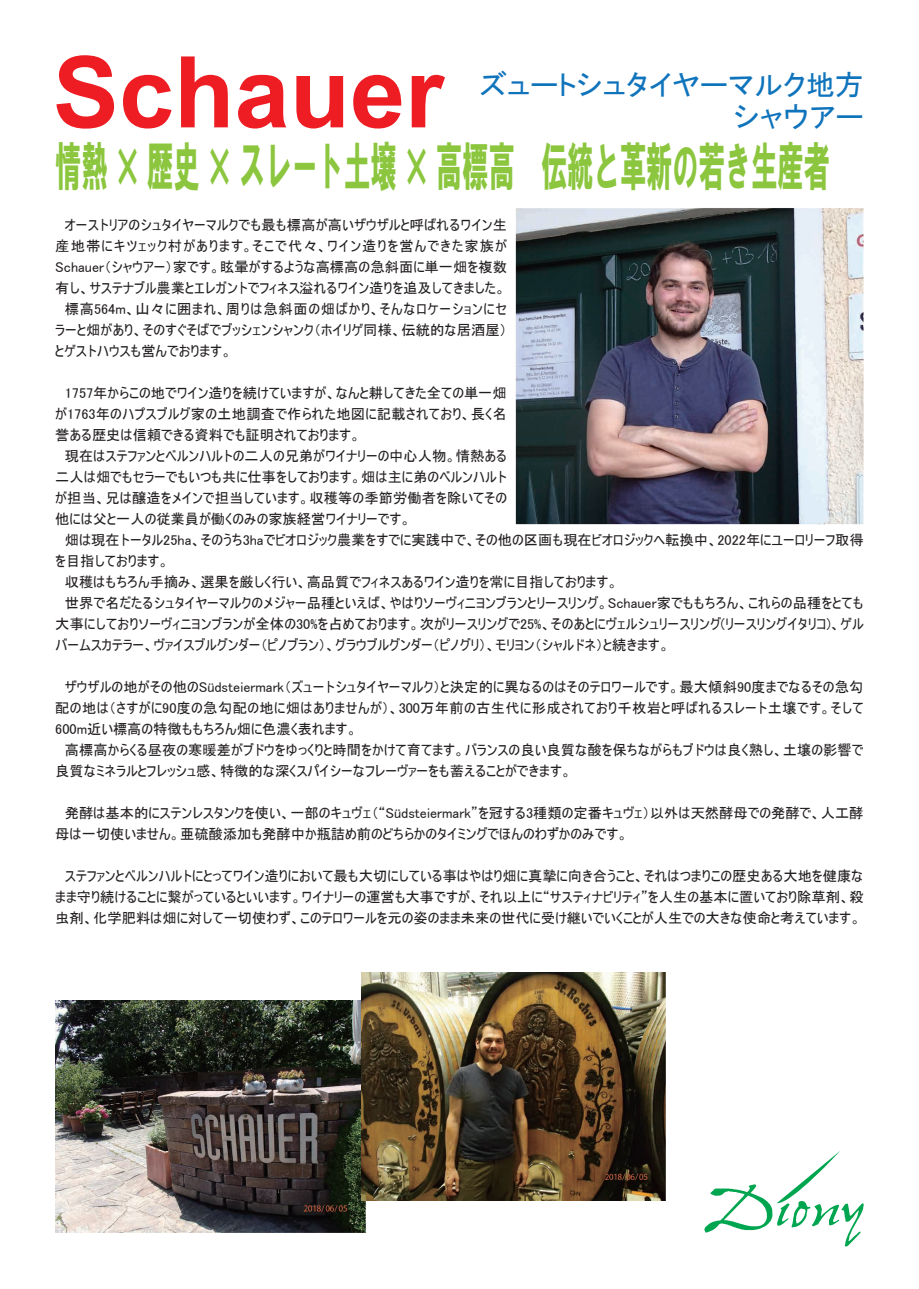
<style>
.page{position:relative;width:919px;height:1289px;background:#fff}
.page>*{position:absolute;margin:0;border:0;box-sizing:border-box;transform-origin:0 0}
.t1{font:700 99px "Arial";color:#ee1d23}
.t2{font:52.5px "HG Soei Kakugothic UB";color:#8bc63e;scale:.5 1}
.t3{font:28.8px/32.8px "JK P Gothic";color:#1074bc;text-align:right}
.t4{font:14.25px/21px "MS UI Gothic";color:#231f20}
</style>
<div class="page">
<svg style="left:704px;top:1151px;width:160px;height:95px"></svg>
<img style="left:515px;top:208px;width:349px;height:317px">
<img style="left:55px;top:1000px;width:310px;height:232px">
<img style="left:362px;top:972px;width:303px;height:228px">
<h1 class="t1" style="left:53px;top:23px;width:392px">Schauer</h1>
<h3 class="t3" style="left:479px;top:68px;width:386px">ズュートシュタイヤーマルク地方シャウアー</h3>
<h2 class="t2" style="left:55px;top:140px;width:1550px">情熱 × 歴史 × スレート土壌 × 高標高　伝統と革新の若き生産者</h2>
<p class="t4" style="left:55px;top:214px;width:453px;text-align:justify">　オーストリアのシュタイヤーマルクでも最も標高が高いザウザルと呼ばれるワイン生産地帯にキツェック村があります。そこで代々、ワイン造りを営んできた家族がSchauer（シャウアー）家です。眩暈がするような高標高の急斜面に単一畑を複数有し、サステナブル農業とエレガントでフィネス溢れるワイン造りを追及してきました。　標高564m、山々に囲まれ、周りは急斜面の畑ばかり、そんなロケーションにセラーと畑があり、そのすぐそばでブッシェンシャンク（ホイリゲ同様、伝統的な居酒屋）とゲストハウスも営んでおります。</p>
<p class="t4" style="left:55px;top:382px;width:809px">　1757年からこの地でワイン造りを続けていますが、なんと耕してきた全ての単一畑<br>が1763年のハプスブルグ家の土地調査で作られた地図に記載されており、長く名<br>誉ある歴史は信頼できる資料でも証明されております。<br>　現在はステファンとベルンハルトの二人の兄弟がワイナリーの中心人物。情熱ある<br>二人は畑でもセラーでもいつも共に仕事をしております。畑は主に弟のベルンハルト<br>が担当、兄は醸造をメインで担当しています。収穫等の季節労働者を除いてその<br>他には父と一人の従業員が働くのみの家族経営ワイナリーです。<br>　畑は現在トータル25ha、そのうち3haでビオロジック農業をすでに実践中で、その他の区画も現在ビオロジックへ転換中、2022年にユーロリーフ取得を目指しております。<br>　収穫はもちろん手摘み、選果を厳しく行い、高品質でフィネスあるワイン造りを常に目指しております。<br>　世界で名だたるシュタイヤーマルクのメジャー品種といえば、やはりソーヴィニヨンブランとリースリング。Schauer家でももちろん、これらの品種をとても大事にしておりソーヴィニヨンブランが全体の30%を占めております。次がリースリングで25%、そのあとにヴェルシュリースリング(リースリングイタリコ)、ゲルバームスカテラー、ヴァイスブルグンダー（ピノブラン）、グラウブルグンダー（ピノグリ）、モリヨン（シャルドネ）と続きます。</p>
<p class="t4" style="left:55px;top:676px;width:809px">　ザウザルの地がその他のSüdsteiermark（ズュートシュタイヤーマルク）と決定的に異なるのはそのテロワールです。最大傾斜90度までなるその急勾配の地は（さすがに90度の急勾配の地に畑はありませんが）、300万年前の古生代に形成されており千枚岩と呼ばれるスレート土壌です。そして600m近い標高の特徴ももちろん畑に色濃く表れます。<br>　高標高からくる昼夜の寒暖差がブドウをゆっくりと時間をかけて育てます。バランスの良い良質な酸を保ちながらもブドウは良く熟し、土壌の影響で良質なミネラルとフレッシュ感、特徴的な深くスパイシーなフレーヴァーをも蓄えることができます。</p>
<p class="t4" style="left:55px;top:802px;width:809px">　発酵は基本的にステンレスタンクを使い、一部のキュヴェ（“Südsteiermark”を冠する3種類の定番キュヴェ）以外は天然酵母での発酵で、人工酵母は一切使いません。亜硫酸添加も発酵中か瓶詰め前のどちらかのタイミングでほんのわずかのみです。</p>
<p class="t4" style="left:55px;top:865px;width:809px;text-align:justify">　ステファンとベルンハルトにとってワイン造りにおいて最も大切にしている事はやはり畑に真摯に向き合うこと、それはつまりこの歴史ある大地を健康なまま守り続けることに繋がっているといいます。ワイナリーの運営も大事ですが、それ以上に“サスティナビリティ”を人生の基本に置いており除草剤、殺虫剤、化学肥料は畑に対して一切使わず、このテロワールを元の姿のまま未来の世代に受け継いでいくことが人生での大きな使命と考えています。</p>
</div>
